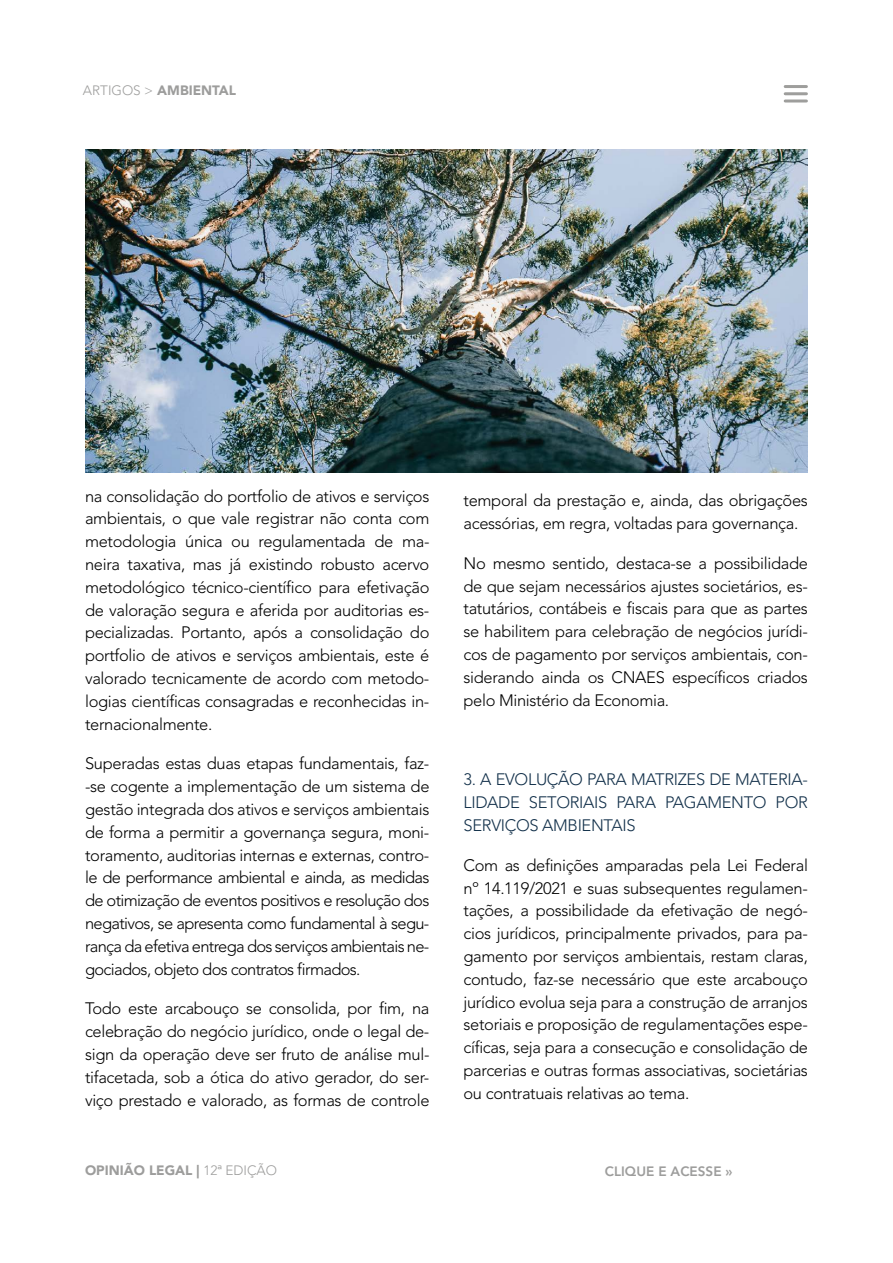
<style>
.page{position:relative;width:893px;height:1263px;background:#fff}
.page>*{position:absolute;margin:0;border:0;box-sizing:border-box;transform-origin:0 0}
.t1{font:300 16.5px/22.8px "Avenir LT Std";letter-spacing:-.02em;color:#000;text-align:justify}
.t2{font:300 16.5px/22.8px "Avenir LT Std";letter-spacing:-.02em;color:#12304a;text-align:justify}
.t3{font:900 13.5px "Avenir LT Std";color:#9d9d9c}
.t4{font:800 13.5px "Avenir LT Std";color:#9d9d9c}
.s1{font-weight:300}
</style>
<div class="page">
<hr style="left:785px;top:85px;width:21px;height:3px;background:#9e9e9c">
<hr style="left:785px;top:92px;width:21px;height:3px;background:#9e9e9c">
<hr style="left:785px;top:99px;width:21px;height:3px;background:#9e9e9c">
<img style="left:85px;top:150px;width:723px;height:322px">
<p class="t3" style="left:83px;top:82px;width:155px"><span class="s1">ARTIGOS &gt;</span> AMBIENTAL</p>
<p class="t1" style="left:85px;top:484px;width:346px">na consolidação do portfolio de ativos e serviços ambientais, o que vale registrar não conta com metodologia única ou regulamentada de ma&shy;neira taxativa, mas já existindo robusto acervo metodológico técnico-científico para efetivação de valoração segura e aferida por auditorias es&shy;pecializadas. Portanto, após a consolidação do portfolio de ativos e serviços ambientais, este é valorado tecnicamente de acordo com metodo&shy;logias científicas consagradas e reconhecidas in&shy;ternacionalmente.</p>
<p class="t1" style="left:85px;top:752px;width:346px">Superadas estas duas etapas fundamentais, faz--se cogente a implementação de um sistema de gestão integrada dos ativos e serviços ambientais de forma a permitir a governança segura, moni&shy;toramento, auditorias internas e externas, contro&shy;le de performance ambiental e ainda, as medidas de otimização de eventos positivos e resolução dos negativos, se apresenta como fundamental à segu&shy;rança da efetiva entrega dos serviços ambientais ne&shy;gociados, objeto dos contratos firmados.</p>
<p class="t1" style="left:85px;top:997px;width:346px">Todo este arcabouço se consolida, por fim, na celebração do negócio jurídico, onde o legal de&shy;sign da operação deve ser fruto de análise mul&shy;tifacetada, sob a ótica do ativo gerador, do ser&shy;viço prestado e valorado, as formas de controle</p>
<p class="t1" style="left:463px;top:489px;width:346px">temporal da prestação e, ainda, das obrigações acessórias, em regra, voltadas para governança.</p>
<p class="t1" style="left:463px;top:552px;width:346px">No mesmo sentido, destaca-se a possibilidade de que sejam necessários ajustes societários, es&shy;tatutários, contábeis e fiscais para que as partes se habilitem para celebração de negócios jurídi&shy;cos de pagamento por serviços ambientais, con&shy;siderando ainda os CNAES específicos criados pelo Ministério da Economia.</p>
<p class="t2" style="left:463px;top:768px;width:346px">3. A EVOLUÇÃO PARA MATRIZES DE MATERIA-LIDADE SETORIAIS PARA PAGAMENTO POR SERVIÇOS AMBIENTAIS</p>
<p class="t1" style="left:463px;top:854px;width:346px">Com as definições amparadas pela Lei Federal nº 14.119/2021 e suas subsequentes regulamen&shy;tações, a possibilidade da efetivação de negó&shy;cios jurídicos, principalmente privados, para pa&shy;gamento por serviços ambientais, restam claras, contudo, faz-se necessário que este arcabouço jurídico evolua seja para a construção de arranjos setoriais e proposição de regulamentações espe&shy;cíficas, seja para a consecução e consolidação de parcerias e outras formas associativas, societárias ou contratuais relativas ao tema.</p>
<p class="t3" style="left:85px;top:1162px;width:194px">OPINIÃO LEGAL | <span class="s1">12a EDIÇÃO</span></p>
<p class="t4" style="left:605px;top:1164px;width:129px">CLIQUE E ACESSE »</p>
</div>
